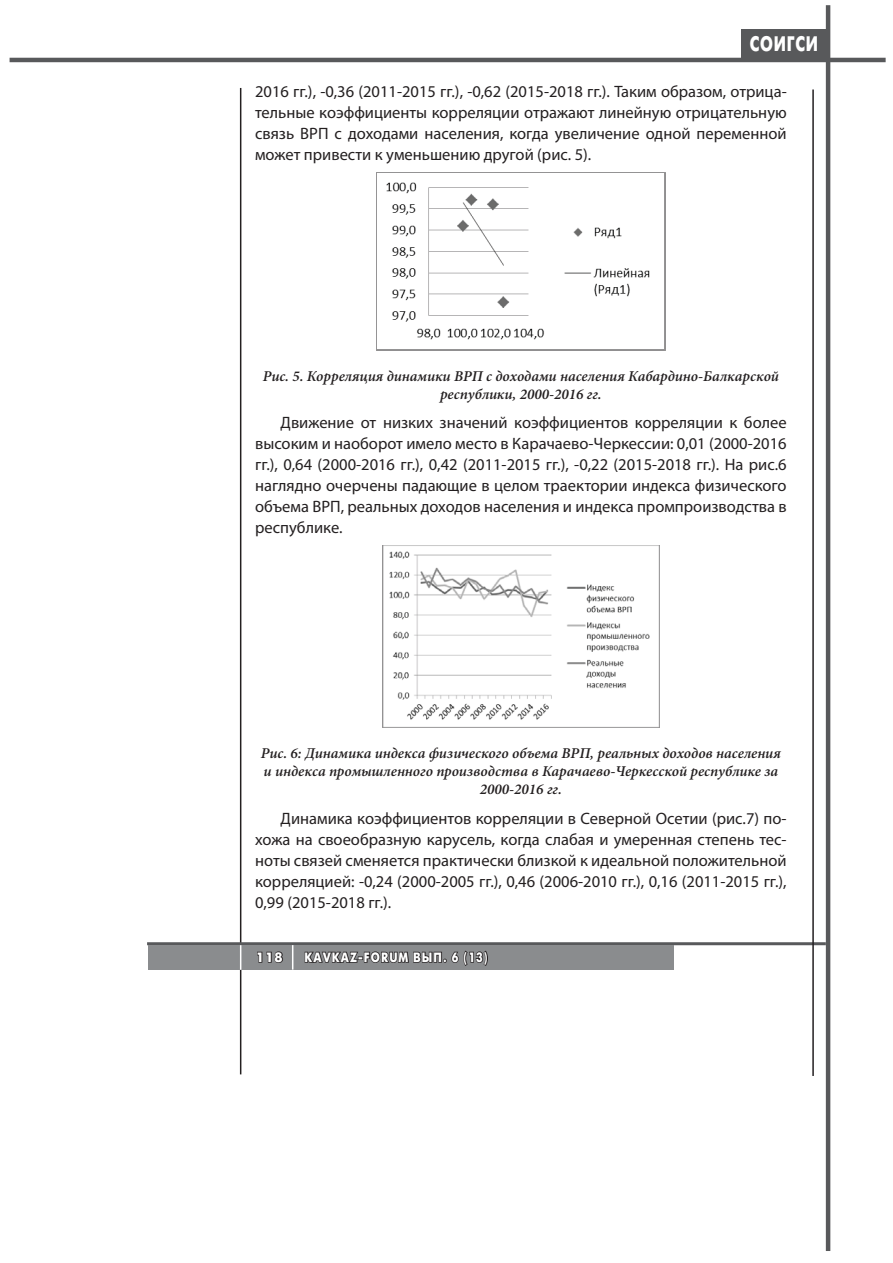
<style>
.page{position:relative;width:893px;height:1263px;background:#fff}
.page>*{position:absolute;margin:0;border:0;box-sizing:border-box;transform-origin:0 0}
.t1{font:700 21px "Futura Futuris C";letter-spacing:.05em;color:#fff;scale:.75 1}
.t2{font:16.5px/21px "Myriad Pro";color:#231f20;text-align:justify}
.t3{font:italic 600 15px/18px "Minion Pro";color:#231f20;text-align:center}
.t4{font:700 13.5px "Futura Futuris C";letter-spacing:.1em;color:#fff;scale:.83 1}
.t5{font:700 13.5px "Futura Futuris C";letter-spacing:.1em;color:#fff}
</style>
<div class="page">
<div style="left:742px;top:29px;width:84px;height:29px;background:#58595b"></div>
<hr style="left:826px;top:5px;width:4px;height:1246px;background:#58595b">
<hr style="left:10px;top:58px;width:875px;height:4px;background:#58595b">
<hr style="left:240px;top:88px;width:1px;height:986px;background:#231f20">
<hr style="left:147px;top:942px;width:679px;height:3px;background:#58595b">
<div style="left:148px;top:945px;width:526px;height:25px;background:#8a8c8e"></div>
<svg style="left:304px;top:950px;width:184px;height:16px"></svg>
<svg style="left:257px;top:951px;width:26px;height:12px"></svg>
<hr style="left:812px;top:90px;width:2px;height:986px;background:#231f20">
<svg style="left:240px;top:945px;width:1px;height:25px"></svg>
<svg style="left:292px;top:945px;width:1px;height:25px"></svg>
<img style="left:377px;top:173px;width:288px;height:177px">
<img style="left:383px;top:545px;width:276px;height:182px">
<p class="t1" style="left:750px;top:36px;width:93px">СОИГСИ</p>
<p class="t2" style="left:255px;top:82px;width:533px">2016 гг.), -0,36 (2011-2015 гг.), -0,62 (2015-2018 гг.). Таким образом, отрица&shy;тельные коэффициенты корреляции отражают линейную отрицательную связь ВРП с доходами населения, когда увеличение одной переменной может привести к уменьшению другой (рис. 5).</p>
<p class="t3" style="left:263px;top:367px;width:518px">Рис. 5. Корреляция динамики ВРП с доходами населения Кабардино-Балкарской республики, 2000-2016 гг.</p>
<p class="t2" style="left:255px;top:413px;width:533px;text-indent:26px">Движение от низких значений коэффициентов корреляции к более высоким и наоборот имело место в Карачаево-Черкессии: 0,01 (2000-2016 гг.), 0,64 (2000-2016 гг.), 0,42 (2011-2015 гг.), -0,22 (2015-2018 гг.). На рис.6 наглядно очерчены падающие в целом траектории индекса физического объема ВРП, реальных доходов населения и индекса промпроизводства в республике.</p>
<p class="t3" style="left:261px;top:744px;width:521px">Рис. 6: Динамика индекса физического объема ВРП, реальных доходов населения и индекса промышленного производства в Карачаево-Черкесской республике за<br>2000-2016 гг.</p>
<p class="t2" style="left:255px;top:809px;width:533px;text-indent:26px">Динамика коэффициентов корреляции в Северной Осетии (рис.7) по&shy;хожа на своеобразную карусель, когда слабая и умеренная степень тес&shy;ноты связей сменяется практически близкой к идеальной положительной корреляцией: -0,24 (2000-2005 гг.), 0,46 (2006-2010 гг.), 0,16 (2011-2015 гг.), 0,99 (2015-2018 гг.).</p>
<p class="t5" style="left:256px;top:952px;width:28px">118</p>
<p class="t4" style="left:305px;top:952px;width:222px">KAVKAZ-FORUM ВЫП. 6 (13)</p>
</div>
